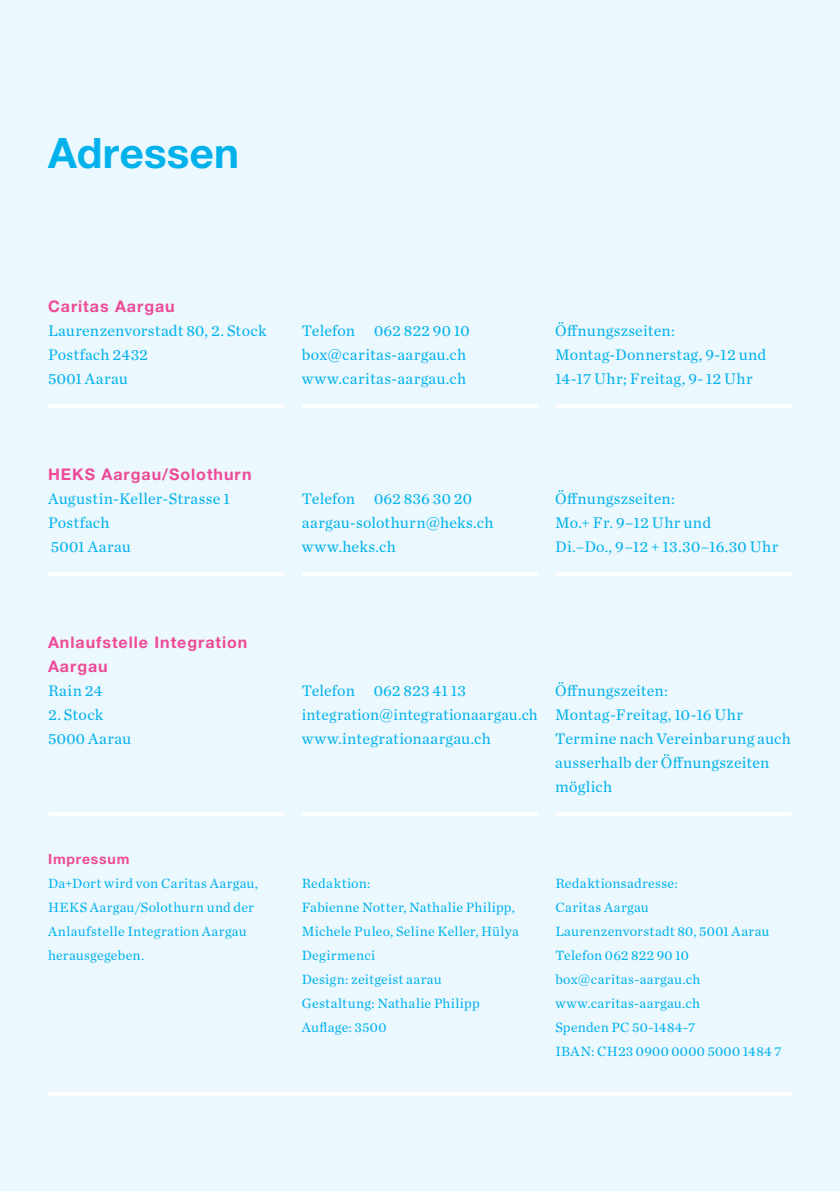
<style>
.page{position:relative;width:840px;height:1191px;background:#fff}
.page>*{position:absolute;margin:0;border:0;box-sizing:border-box;transform-origin:0 0}
.t1{font:700 42px "Helvetica Neue LT Std";letter-spacing:.005em;color:#00b1ec}
.t2{font:16px/24px "Chronicle Text G1";letter-spacing:.015em;color:#00b1ec}
.t3{font:700 16px/24px "Helvetica Neue LT Std";letter-spacing:.06em;color:#ee4a98}
.t4{font:14px/24px "Chronicle Text G1";letter-spacing:.02em;color:#00b1ec}
.t5{font:700 14px "Helvetica Neue LT Std";letter-spacing:.06em;color:#ee4a98}
</style>
<div class="page">
<div style="left:0;top:0;width:839px;height:1191px;background:#ebf8fd"></div>
<hr style="left:48px;top:1092px;width:743px;height:3px;background:#fff">
<hr style="left:302px;top:404px;width:236px;height:4px;background:#fff">
<hr style="left:555px;top:404px;width:236px;height:4px;background:#fff">
<hr style="left:48px;top:404px;width:236px;height:4px;background:#fff">
<hr style="left:48px;top:812px;width:236px;height:4px;background:#fff">
<hr style="left:301px;top:812px;width:237px;height:4px;background:#fff">
<hr style="left:555px;top:812px;width:236px;height:4px;background:#fff">
<hr style="left:48px;top:572px;width:236px;height:4px;background:#fff">
<hr style="left:302px;top:572px;width:236px;height:4px;background:#fff">
<hr style="left:555px;top:572px;width:236px;height:4px;background:#fff">
<h1 class="t1" style="left:48px;top:127px;width:192px">Adressen</h1>
<p class="t3" style="left:48px;top:294px;width:128px">Caritas Aargau</p>
<p class="t2" style="left:48px;top:318px;width:220px">Laurenzenvorstadt 80, 2. Stock<br>Postfach 2432<br>5001 Aarau</p>
<p class="t2" style="left:302px;top:318px;width:169px">Telefon 062 822 90 10 box@caritas-aargau.ch www.caritas-aargau.ch</p>
<p class="t2" style="left:555px;top:318px;width:212px">Öffnungszseiten:<br>Montag-Donnerstag, 9-12 und<br>14-17 Uhr; Freitag, 9- 12 Uhr</p>
<p class="t3" style="left:48px;top:462px;width:205px">HEKS Aargau/Solothurn</p>
<p class="t2" style="left:48px;top:486px;width:183px">Augustin-Keller-Strasse 1<br>Postfach<br>5001 Aarau</p>
<p class="t2" style="left:302px;top:486px;width:193px">Telefon 062 836 30 20 aargau-solothurn@heks.ch www.heks.ch</p>
<p class="t2" style="left:555px;top:486px;width:224px">Öffnungszseiten:<br>Mo.+ Fr. 9–12 Uhr und<br>Di.–Do., 9–12 + 13.30–16.30 Uhr</p>
<p class="t3" style="left:48px;top:630px;width:201px">Anlaufstelle Integration<br>Aargau</p>
<p class="t2" style="left:48px;top:678px;width:56px">Rain 24</p>
<p class="t2" style="left:48px;top:702px;width:85px">2. Stock<br>5000 Aarau</p>
<p class="t2" style="left:301px;top:678px;width:237px">Telefon 062 823 41 13 integration@integrationaargau.ch www.integrationaargau.ch</p>
<p class="t2" style="left:555px;top:678px;width:237px">Öffnungszeiten:<br>Montag-Freitag, 10-16 Uhr<br>Termine nach Vereinbarung auch ausserhalb der Öffnungszeiten möglich</p>
<p class="t5" style="left:48px;top:850px;width:83px">Impressum</p>
<p class="t4" style="left:48px;top:871px;width:211px">Da+Dort wird von Caritas Aargau,<br>HEKS Aargau/Solothurn und der<br>Anlaufstelle Integration Aargau herausgegeben.</p>
<p class="t4" style="left:301px;top:871px;width:218px">Redaktion:<br>Fabienne Notter, Nathalie Philipp,<br>Michele Puleo, Seline Keller, Hülya<br>Degirmenci<br>Design: zeitgeist aarau<br>Gestaltung: Nathalie Philipp<br>Auflage: 3500</p>
<p class="t4" style="left:555px;top:871px;width:227px">Redaktionsadresse:<br>Caritas Aargau<br>Laurenzenvorstadt 80, 5001 Aarau<br>Telefon 062 822 90 10 box@caritas-aargau.ch www.caritas-aargau.ch<br>Spenden PC 50-1484-7<br>IBAN: CH23 0900 0000 5000 1484 7</p>
</div>
